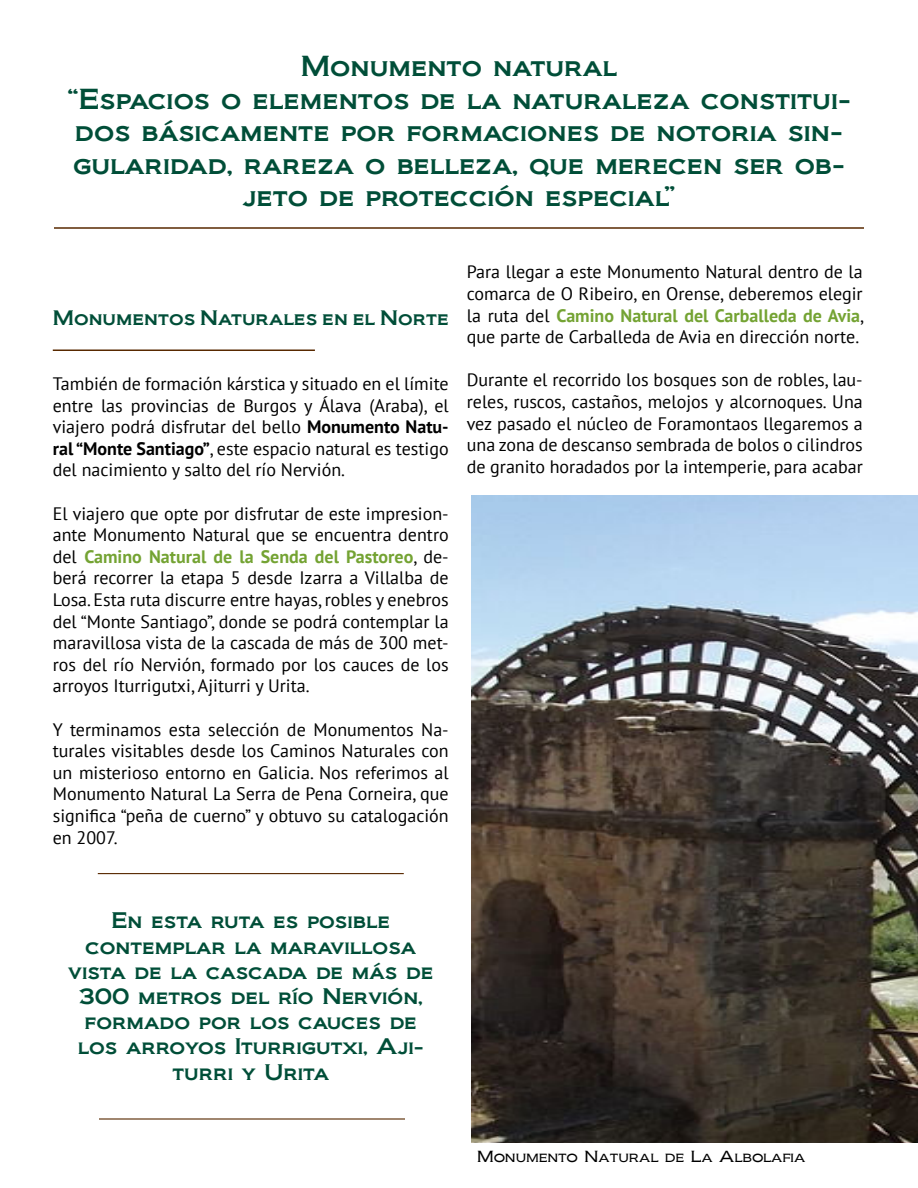
<style>
.page{position:relative;width:918px;height:1188px;background:#fff}
.page>*{position:absolute;margin:0;border:0;box-sizing:border-box;transform-origin:0 0}
.t1{font:27px/32.4px "Biondi";color:#004e38;text-align:center}
.t2{font:21px/25.2px "Biondi";color:#004e38;text-align:center}
.t3{font:19.5px "Biondi";color:#004e38}
.t4{font:18px/21.6px "PT Sans";color:#000;text-align:justify}
.t5{font:300 15px "Biondi";color:#000}
.s1{font-weight:700}
.s2{font-weight:700;color:#74a333}
</style>
<div class="page">
<hr style="left:98px;top:873px;width:306px;height:1px;background:#582900">
<hr style="left:53px;top:350px;width:262px;height:1px;background:#582900">
<hr style="left:99px;top:1118px;width:306px;height:2px;background:#582900">
<hr style="left:54px;top:227px;width:810px;height:2px;background:#582900">
<img style="left:471px;top:495px;width:447px;height:648px">
<h1 class="t1" style="left:67px;top:50px;width:785px">Monumento natural<br>“Espacios o elementos de la naturaleza constitui&shy;dos básicamente por formaciones de notoria sin&shy;gularidad, rareza o belleza, que merecen ser ob&shy;jeto de protección especial”</h1>
<p class="t3" style="left:53px;top:306px;width:398px">Monumentos Naturales en el Norte</p>
<p class="t4" style="left:53px;top:373px;width:398px">También de formación kárstica y situado en el límite entre las provincias de Burgos y Álava (Araba), el viajero podrá disfrutar del bello <span class="s1">Monumento Natu&shy;ral “Monte Santiago”</span>, este espacio natural es testigo del nacimiento y salto del río Nervión.</p>
<p class="t4" style="left:53px;top:502px;width:398px">El viajero que opte por disfrutar de este impresion&shy;ante Monumento Natural que se encuentra dentro del <span class="s2">Camino Natural de la Senda del Pastoreo</span>, de&shy;berá recorrer la etapa 5 desde Izarra a Villalba de Losa. Esta ruta discurre entre hayas, robles y enebros del “Monte Santiago”, donde se podrá contemplar la maravillosa vista de la cascada de más de 300 met&shy;ros del río Nervión, formado por los cauces de los arroyos Iturrigutxi, Ajiturri y Urita.</p>
<p class="t4" style="left:53px;top:718px;width:398px">Y terminamos esta selección de Monumentos Na&shy;turales visitables desde los Caminos Naturales con un misterioso entorno en Galicia. Nos referimos al Monumento Natural La Serra de Pena Corneira, que significa “peña de cuerno” y obtuvo su catalogación en 2007.</p>
<p class="t4" style="left:467px;top:261px;width:399px">Para llegar a este Monumento Natural dentro de la comarca de O Ribeiro, en Orense, deberemos elegir la ruta del <span class="s2">Camino Natural del Carballeda de Avia</span>, que parte de Carballeda de Avia en dirección norte.</p>
<p class="t4" style="left:467px;top:369px;width:398px">Durante el recorrido los bosques son de robles, lau&shy;reles, ruscos, castaños, melojos y alcornoques. Una vez pasado el núcleo de Foramontaos llegaremos a una zona de descanso sembrada de bolos o cilindros de granito horadados por la intemperie, para acabar</p>
<p class="t2" style="left:68px;top:908px;width:367px">En esta ruta es posible contemplar la maravillosa vista de la cascada de más de<br>300 metros del río Nervión, formado por los cauces de los arroyos Iturrigutxi, Aji&shy;turri y Urita</p>
<p class="t5" style="left:477px;top:1147px;width:330px">Monumento Natural de La Albolafia</p>
</div>
